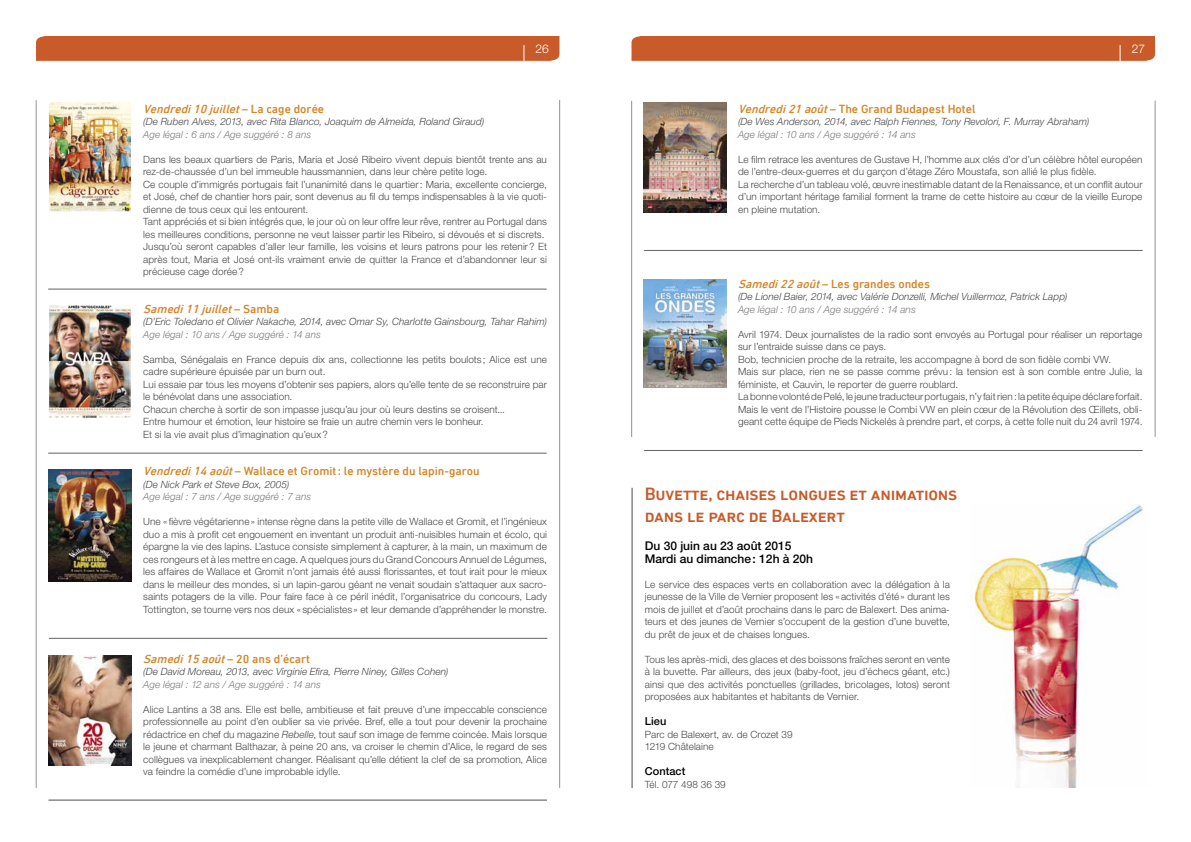
<style>
.page{position:relative;width:1191px;height:842px;background:#fff}
.page>*{position:absolute;margin:0;border:0;box-sizing:border-box;transform-origin:0 0}
.t1{font:500 18px/21.6px "DIN Next LT Pro";letter-spacing:-.01em;color:#c95a29}
.t2{font:500 12px "DIN Next LT Pro";color:#d48627}
.t3{font:italic 500 12px "DIN Next LT Pro";color:#d48627}
.t4{font:500 12px/12.5px "Helvetica Neue LT Std";color:#000}
.t5{font:300 12px "Helvetica Neue LT Std";color:#fff}
.t6{font:500 11px "Helvetica Neue LT Std";letter-spacing:.005em;color:#000}
.t7{font:300 10px/12.5px "Helvetica Neue LT Std";letter-spacing:.005em;color:#484848}
.t8{font:italic 300 10px "Helvetica Neue LT Std";letter-spacing:.005em;color:#484848}
.t9{font:italic 300 10px "Helvetica Neue LT Std";letter-spacing:.005em;color:#7c7c7c}
.s1{font-style:normal}
.s2{font-style:italic}
</style>
<div class="page">
<div style="left:631px;top:36px;width:524px;height:25px;background:#c95a29"></div>
<div style="left:36px;top:36px;width:523px;height:25px;background:#c95a29"></div>
<hr style="left:524px;top:45px;width:1px;height:33px;background:#fff">
<hr style="left:1120px;top:45px;width:1px;height:33px;background:#fff">
<img style="left:50px;top:102px;width:80px;height:110px">
<img style="left:49px;top:305px;width:81px;height:112px">
<img style="left:49px;top:469px;width:82px;height:112px">
<img style="left:49px;top:656px;width:82px;height:110px">
<hr style="left:49px;top:638px;width:498px;height:1px;background:#636363">
<hr style="left:48px;top:453px;width:498px;height:1px;background:#636363">
<hr style="left:48px;top:289px;width:498px;height:1px;background:#636363">
<hr style="left:49px;top:800px;width:498px;height:1px;background:#636363">
<hr style="left:36px;top:100px;width:1px;height:688px;background:#939393">
<hr style="left:49px;top:800px;width:497px;height:1px;background:#939393">
<hr style="left:559px;top:100px;width:1px;height:688px;background:#939393">
<img style="left:643px;top:102px;width:83px;height:111px">
<img style="left:643px;top:279px;width:83px;height:108px">
<hr style="left:644px;top:250px;width:498px;height:1px;background:#636363">
<hr style="left:644px;top:450px;width:498px;height:1px;background:#636363">
<hr style="left:631px;top:101px;width:1px;height:336px;background:#939393">
<hr style="left:1155px;top:101px;width:1px;height:336px;background:#939393">
<hr style="left:632px;top:488px;width:1px;height:300px;background:#484848">
<img style="left:970px;top:504px;width:173px;height:284px">
<p class="t5" style="left:535px;top:41px;width:15px">26</p>
<p class="t5" style="left:1131px;top:41px;width:15px">27</p>
<p class="t3" style="left:143px;top:102px;width:182px">Vendredi10juillet<span class="s1">– L a c a g e d o r é e</span></p>
<p class="t8" style="left:143px;top:116px;width:343px">(De Ruben Alves, 2013, avec Rita Blanco, Joaquim de Almeida, Roland Giraud)</p>
<p class="t9" style="left:143px;top:128px;width:170px">Age légal : 6 ans / Age suggéré : 8 ans</p>
<p class="t7" style="left:143px;top:153px;width:405px">Dans les beaux quartiers de Paris, Maria et José Ribeiro vivent depuis bientôt trente ans au rez-de-chaussée d’un bel immeuble haussmannien, dans leur chère petite loge.<br>Ce couple d’immigrés portugais fait l’unanimité dans le quartier: Maria, excellente concierge, et José, chef de chantier hors pair, sont devenus au fil du temps indispensables à la vie quoti&shy;dienne de tous ceux qui les entourent.<br>Tant appréciés et si bien intégrés que, le jour où on leur offre leur rêve, rentrer au Portugal dans les meilleures conditions, personne ne veut laisser partir les Ribeiro, si dévoués et si discrets.<br>Jusqu’où seront capables d’aller leur famille, les voisins et leurs patrons pour les retenir? Et après tout, Maria et José ont-ils vraiment envie de quitter la France et d’abandonner leur si précieuse cage dorée?</p>
<p class="t3" style="left:143px;top:302px;width:138px">Samedi11juillet<span class="s1">– S a m b a</span></p>
<p class="t8" style="left:143px;top:316px;width:405px">(D’Eric Toledano et Olivier Nakache, 2014, avec Omar Sy, Charlotte Gainsbourg, Tahar Rahim)</p>
<p class="t9" style="left:143px;top:328px;width:179px">Age légal : 10 ans / Age suggéré : 14 ans</p>
<p class="t7" style="left:143px;top:353px;width:405px">Samba, Sénégalais en France depuis dix ans, collectionne les petits boulots ; Alice est une cadre supérieure épuisée par un burn out.<br>Lui essaie par tous les moyens d’obtenir ses papiers, alors qu’elle tente de se reconstruire par le bénévolat dans une association.<br>Chacun cherche à sortir de son impasse jusqu’au jour où leurs destins se croisent...<br>Entre humour et émotion, leur histoire se fraie un autre chemin vers le bonheur.<br>Et si la vie avait plus d’imagination qu’eux?</p>
<p class="t2" style="left:143px;top:464px;width:338px"><span class="s2">Vendredi14août</span>– Wallace et Gromit: le mystère du lapin-garou</p>
<p class="t8" style="left:143px;top:478px;width:148px">(De Nick Park et Steve Box, 2005)</p>
<p class="t9" style="left:143px;top:491px;width:170px">Age légal : 7 ans / Age suggéré : 7 ans</p>
<p class="t7" style="left:143px;top:515px;width:405px;text-align:justify">Une « fièvre végétarienne» intense règne dans la petite ville de Wallace et Gromit, et l’ingénieux duo a mis à profit cet engouement en inventant un produit anti-nuisibles humain et écolo, qui épargne la vie des lapins. L’astuce consiste simplement à capturer, à la main, un maximum de ces rongeurs et à les mettre en cage. A quelques jours du Grand Concours Annuel de Légumes, les affaires de Wallace et Gromit n’ont jamais été aussi florissantes, et tout irait pour le mieux dans le meilleur des mondes, si un lapin-garou géant ne venait soudain s’attaquer aux sacro&shy;saints potagers de la ville. Pour faire face à ce péril inédit, l’organisatrice du concours, Lady Tottington, se tourne vers nos deux « spécialistes » et leur demande d’appréhender le monstre.</p>
<p class="t2" style="left:143px;top:652px;width:168px"><span class="s2">Samedi15août</span>– 2 0 a n s d ’ é ca rt</p>
<p class="t8" style="left:143px;top:666px;width:307px">(De David Moreau, 2013, avec Virginie Efira, Pierre Niney, Gilles Cohen)</p>
<p class="t9" style="left:143px;top:678px;width:179px">Age légal : 12 ans / Age suggéré : 14 ans</p>
<p class="t7" style="left:143px;top:703px;width:405px;text-align:justify">Alice Lantins a 38 ans. Elle est belle, ambitieuse et fait preuve d’une impeccable conscience professionnelle au point d’en oublier sa vie privée. Bref, elle a tout pour devenir la prochaine rédactrice en chef du magazine <span class="s2">Rebelle</span>, tout sauf son image de femme coincée. Mais lorsque le jeune et charmant Balthazar, à peine 20 ans, va croiser le chemin d’Alice, le regard de ses collègues va inexplicablement changer. Réalisant qu’elle détient la clef de sa promotion, Alice va feindre la comédie d’une improbable idylle.</p>
<p class="t2" style="left:738px;top:102px;width:239px"><span class="s2">Vendredi21août</span>– The Grand Budapest Hotel</p>
<p class="t8" style="left:738px;top:116px;width:353px">(De Wes Anderson, 2014, avec Ralph Fiennes, Tony Revolori, F. Murray Abraham)</p>
<p class="t9" style="left:738px;top:128px;width:179px">Age légal : 10 ans / Age suggéré : 14 ans</p>
<p class="t7" style="left:738px;top:153px;width:406px">Le film retrace les aventures de Gustave H, l’homme aux clés d’or d’un célèbre hôtel européen de l’entre-deux-guerres et du garçon d’étage Zéro Moustafa, son allié le plus fidèle.<br>La recherche d’un tableau volé, œuvre inestimable datant de la Renaissance, et un conflit autour d’un important héritage familial forment la trame de cette histoire au cœur de la vieille Europe en pleine mutation.</p>
<p class="t2" style="left:738px;top:277px;width:193px"><span class="s2">Samedi22août</span>– Les grandes ondes</p>
<p class="t8" style="left:738px;top:291px;width:331px">(De Lionel Baier, 2014, avec Valérie Donzelli, Michel Vuillermoz, Patrick Lapp)</p>
<p class="t9" style="left:738px;top:303px;width:179px">Age légal : 10 ans / Age suggéré : 14 ans</p>
<p class="t7" style="left:738px;top:328px;width:406px">Avril 1974. Deux journalistes de la radio sont envoyés au Portugal pour réaliser un reportage sur l’entraide suisse dans ce pays.<br>Bob, technicien proche de la retraite, les accompagne à bord de son fidèle combi VW.<br>Mais sur place, rien ne se passe comme prévu: la tension est à son comble entre Julie, la féministe, et Cauvin, le reporter de guerre roublard.<br>La bonne volonté de Pelé, le jeune traducteur portugais, n’y fait rien: la petite équipe déclare forfait.<br>Mais le vent de l’Histoire pousse le Combi VW en plein cœur de la Révolution des Œillets, obli&shy;geant cette équipe de Pieds Nickelés à prendre part, et corps, à cette folle nuit du 24 avril 1974.</p>
<h1 class="t1" style="left:645px;top:483px;width:314px">Buvette, chaises longues et animations dans le parc de Balexert</h1>
<p class="t4" style="left:645px;top:540px;width:170px">Du 30 juin au 23 août 2015<br>Mardi au dimanche: 12h à 20h</p>
<p class="t7" style="left:645px;top:578px;width:307px;text-align:justify">Le service des espaces verts en collaboration avec la délégation à la jeunesse de la Ville de Vernier proposent les «activités d’été» durant les mois de juillet et d’août prochains dans le parc de Balexert. Des anima&shy;teurs et des jeunes de Vernier s’occupent de la gestion d’une buvette, du prêt de jeux et de chaises longues.</p>
<p class="t7" style="left:645px;top:653px;width:307px;text-align:justify">Tous les après-midi, des glaces et des boissons fraîches seront en vente à la buvette. Par ailleurs, des jeux (baby-foot, jeu d’échecs géant, etc.) ainsi que des activités ponctuelles (grillades, bricolages, lotos) seront proposées aux habitantes et habitants de Vernier.</p>
<p class="t6" style="left:645px;top:715px;width:23px">Lieu</p>
<p class="t7" style="left:645px;top:728px;width:149px">Parc de Balexert, av. de Crozet 39<br>1219 Châtelaine</p>
<p class="t6" style="left:645px;top:765px;width:42px">Contact</p>
<p class="t7" style="left:645px;top:778px;width:82px">Tél. 077 498 36 39</p>
</div>
